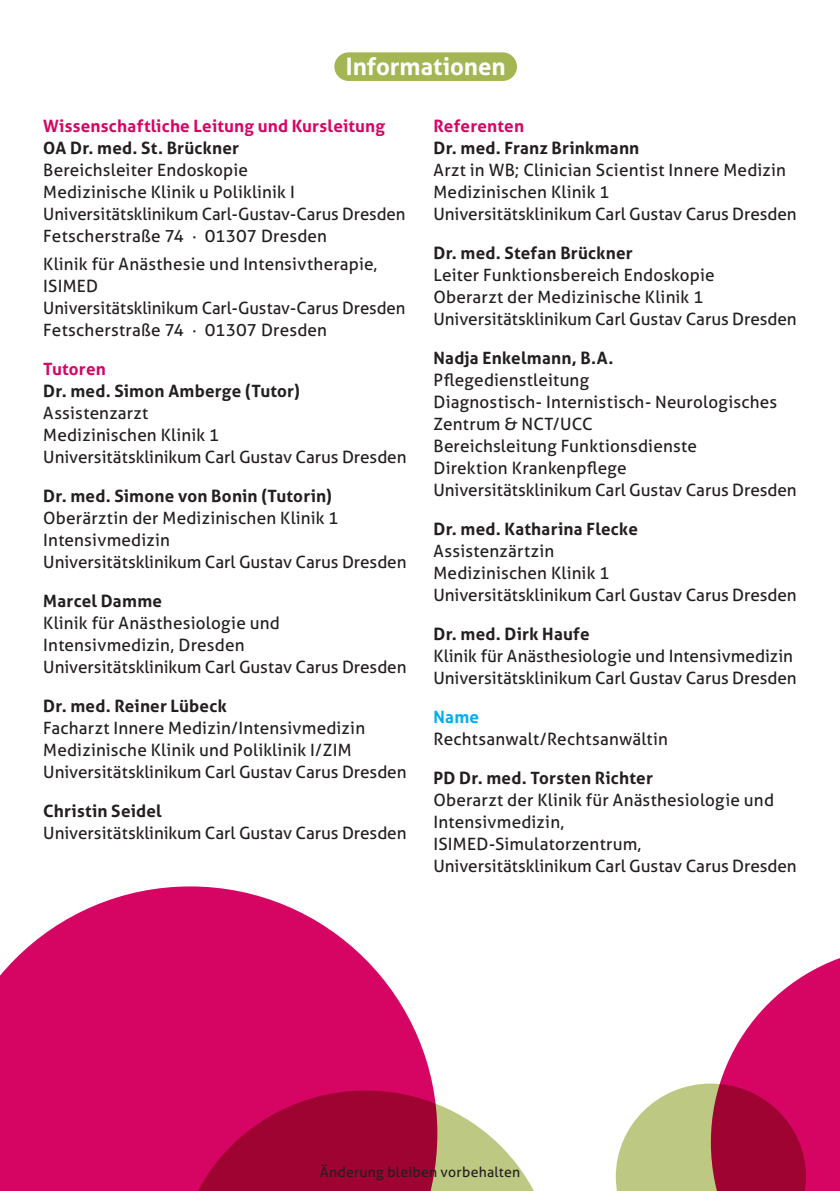
<style>
.page{position:relative;width:840px;height:1191px;background:#fff}
.page>*{position:absolute;margin:0;border:0;box-sizing:border-box;transform-origin:0 0}
.t1{font:700 24px "Aller";color:#fff}
.t2{font:17px/22px "Aller";letter-spacing:.01em;color:#231f20}
.t3{font:700 17px "Aller";letter-spacing:.015em;color:#231f20}
.t4{font:700 17px "Aller";letter-spacing:.015em;color:#d60564}
.t5{font:700 17px "Aller";color:#00aeef}
.t6{font:14px "Aller";letter-spacing:.02em;color:#231f20}
</style>
<div class="page">
<svg style="left:0;top:886px;width:434px;height:305px;fill:#d60564"></svg>
<svg style="left:177px;top:1090px;width:357px;height:101px"></svg>
<div style="left:334px;top:52px;width:182px;height:29px;background:#a4b653;border-radius:14px"></div>
<svg style="left:615px;top:958px;width:224px;height:233px"></svg>
<h1 class="t1" style="left:345px;top:51px;width:161px">Informationen</h1>
<p class="t4" style="left:43px;top:115px;width:343px">Wissenschaftliche Leitung und Kursleitung</p>
<p class="t3" style="left:43px;top:137px;width:197px">OA Dr. med. St. Brückner</p>
<p class="t2" style="left:43px;top:159px;width:363px">Bereichsleiter Endoskopie<br>Medizinische Klinik u Poliklinik I Universitätsklinikum Carl-Gustav-Carus Dresden Fetscherstraße 74 · 01307 Dresden</p>
<p class="t2" style="left:43px;top:253px;width:363px">Klinik für Anästhesie und Intensivtherapie, ISIMED<br>Universitätsklinikum Carl-Gustav-Carus Dresden Fetscherstraße 74 · 01307 Dresden</p>
<p class="t4" style="left:43px;top:358px;width:64px">Tutoren</p>
<p class="t3" style="left:43px;top:380px;width:258px">Dr. med. Simon Amberge (Tutor)</p>
<p class="t2" style="left:43px;top:402px;width:364px">Assistenzarzt<br>Medizinischen Klinik 1<br>Universitätsklinikum Carl Gustav Carus Dresden</p>
<p class="t3" style="left:43px;top:485px;width:290px">Dr. med. Simone von Bonin (Tutorin)</p>
<p class="t2" style="left:43px;top:507px;width:364px">Oberärztin der Medizinischen Klinik 1<br>Intensivmedizin<br>Universitätsklinikum Carl Gustav Carus Dresden</p>
<p class="t3" style="left:43px;top:590px;width:120px">Marcel Damme</p>
<p class="t2" style="left:43px;top:612px;width:364px">Klinik für Anästhesiologie und<br>Intensivmedizin, Dresden<br>Universitätsklinikum Carl Gustav Carus Dresden</p>
<p class="t3" style="left:43px;top:695px;width:185px">Dr. med. Reiner Lübeck</p>
<p class="t2" style="left:43px;top:717px;width:364px">Facharzt Innere Medizin/Intensivmedizin<br>Medizinische Klinik und Poliklinik I/ZIM<br>Universitätsklinikum Carl Gustav Carus Dresden</p>
<p class="t3" style="left:43px;top:800px;width:120px">Christin Seidel</p>
<p class="t2" style="left:43px;top:822px;width:364px">Universitätsklinikum Carl Gustav Carus Dresden</p>
<p class="t4" style="left:433px;top:115px;width:92px">Referenten</p>
<p class="t3" style="left:433px;top:137px;width:207px">Dr. med. Franz Brinkmann</p>
<p class="t2" style="left:433px;top:159px;width:364px">Arzt in WB; Clinician Scientist Innere Medizin<br>Medizinischen Klinik 1<br>Universitätsklinikum Carl Gustav Carus Dresden</p>
<p class="t3" style="left:433px;top:242px;width:201px">Dr. med. Stefan Brückner</p>
<p class="t2" style="left:433px;top:264px;width:364px">Leiter Funktionsbereich Endoskopie<br>Oberarzt der Medizinische Klinik 1<br>Universitätsklinikum Carl Gustav Carus Dresden</p>
<p class="t3" style="left:433px;top:347px;width:181px">Nadja Enkelmann, B.A.</p>
<p class="t2" style="left:433px;top:369px;width:364px">Pflegedienstleitung<br>Diagnostisch- Internistisch- Neurologisches Zentrum &amp; NCT/UCC<br>Bereichsleitung Funktionsdienste<br>Direktion Krankenpflege<br>Universitätsklinikum Carl Gustav Carus Dresden</p>
<p class="t3" style="left:433px;top:518px;width:206px">Dr. med. Katharina Flecke</p>
<p class="t2" style="left:433px;top:540px;width:364px">Assistenzärtzin<br>Medizinischen Klinik 1<br>Universitätsklinikum Carl Gustav Carus Dresden</p>
<p class="t3" style="left:433px;top:623px;width:158px">Dr. med. Dirk Haufe</p>
<p class="t2" style="left:433px;top:645px;width:364px">Klinik für Anästhesiologie und Intensivmedizin<br>Universitätsklinikum Carl Gustav Carus Dresden</p>
<p class="t5" style="left:433px;top:706px;width:47px">Name</p>
<p class="t2" style="left:433px;top:728px;width:236px">Rechtsanwalt/Rechtsanwältin</p>
<p class="t3" style="left:433px;top:767px;width:221px">PD Dr. med. Torsten Richter</p>
<p class="t2" style="left:433px;top:789px;width:364px">Oberarzt der Klinik für Anästhesiologie und Intensivmedizin,<br>ISIMED-Simulatorzentrum, Universitätsklinikum Carl Gustav Carus Dresden</p>
<p class="t6" style="left:320px;top:1163px;width:202px">Änderung bleiben vorbehalten</p>
</div>
